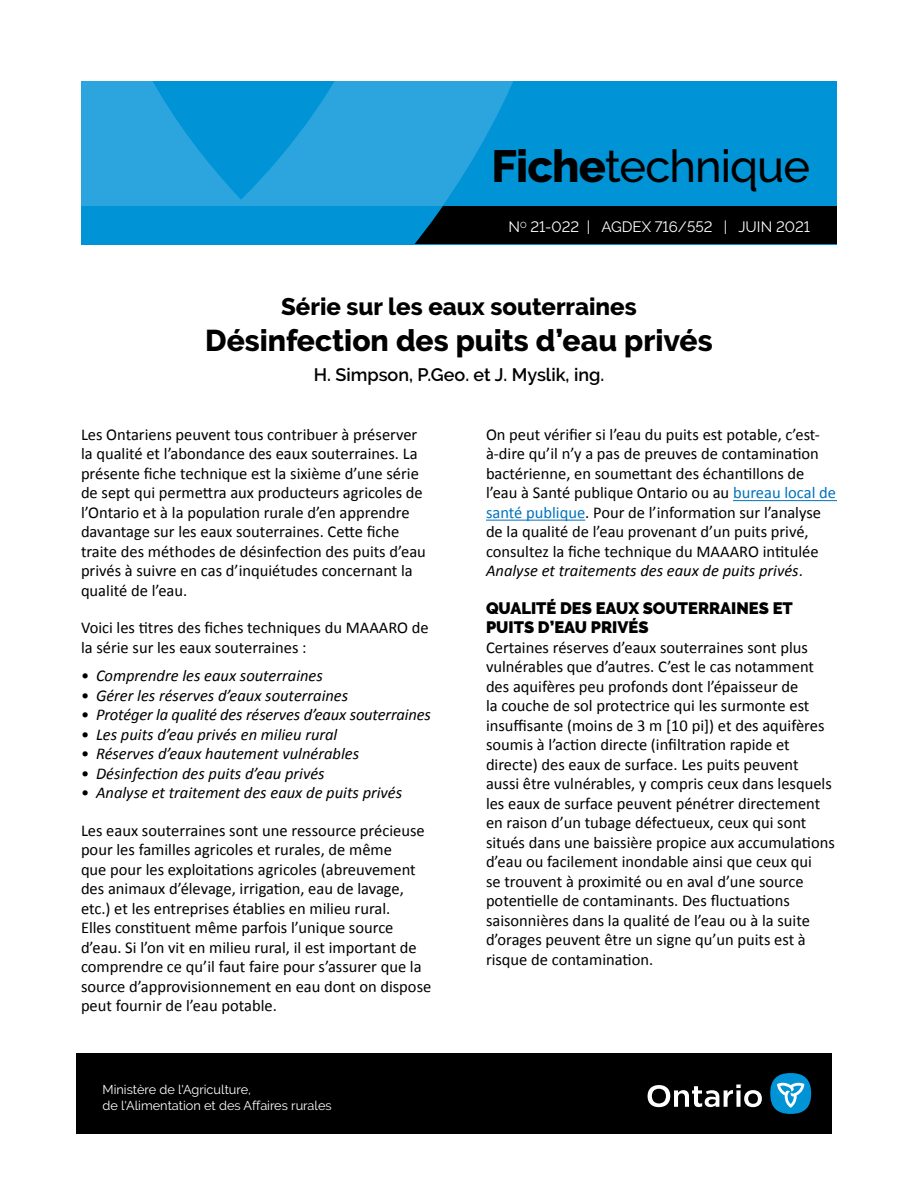
<style>
.page{position:relative;width:918px;height:1188px;background:#fff}
.page>*{position:absolute;margin:0;border:0;box-sizing:border-box;transform-origin:0 0}
.page_one_Title_-_FRE{font:500 45px "Raleway";letter-spacing:-.02em;color:#000}
.t1{font:800 30px "Raleway";color:#000}
.Title_-_series{font:800 24px "Raleway";color:#000}
.Author{font:600 18px "Raleway";color:#000}
.BT{font:16.5px/19.5px "Calibri";color:#000}
.t2{font:italic 16.5px "Calibri";color:#000}
.BT_before_list{font:16.5px/19.5px "Calibri";color:#000}
.Heading_1{font:900 16.5px/19.5px "Raleway";color:#000}
.page_one_Title_-_FRE-2{font:15px "Raleway";color:#fff}
.Title_-_ministry{font:12.75px/16.5px "Raleway";color:#fff}
.s1{font-weight:800}
.s2{font-style:normal}
.s3{color:#0072bc}
.s4{font-style:italic}
</style>
<div class="page">
<div style="left:81px;top:81px;width:756px;height:163px;background:#0093d6"></div>
<svg style="left:81px;top:81px;width:514px;height:126px;fill:#2ca5de"></svg>
<div style="left:76px;top:1053px;width:756px;height:81px;background:#000"></div>
<div style="left:770px;top:1073px;width:41px;height:41px;background:#0093d6;border-radius:50%"></div>
<svg style="left:777px;top:1082px;width:27px;height:26px"></svg>
<svg style="left:648px;top:1085px;width:114px;height:22px"></svg>
<div style="left:405px;top:207px;width:432px;height:37px;background:#000"></div>
<svg style="left:405px;top:207px;width:37px;height:37px"></svg>
<hr style="left:733px;top:500px;width:104px;height:1px;background:#0072bc">
<hr style="left:486px;top:520px;width:99px;height:1px;background:#0072bc">
<h1 class="page_one_Title_-_FRE" style="left:491px;top:140px;width:320px"><span class="s1">Fiche</span>technique</h1>
<h1 class="page_one_Title_-_FRE-2" style="left:508px;top:219px;width:303px">N<sup>O</sup> 21-022 | AGDEX 716/552 | JUIN 2021</h1>
<h1 class="Title_-_series" style="left:281px;top:293px;width:357px">Série sur les eaux souterraines</h1>
<h1 class="t1" style="left:205px;top:323px;width:509px">Désinfection des puits d’eau privés</h1>
<p class="Author" style="left:314px;top:364px;width:292px">H. Simpson, P.Geo. et J. Myslik, ing.</p>
<p class="BT" style="left:81px;top:425px;width:346px">Les Ontariens peuvent tous contribuer à préserver la qualité et l’abondance des eaux souterraines. La présente fiche technique est la sixième d’une série de sept qui permettra aux producteurs agricoles de l’Ontario et à la population rurale d’en apprendre davantage sur les eaux souterraines. Cette fiche traite des méthodes de désinfection des puits d’eau privés à suivre en cas d’inquiétudes concernant la qualité de l’eau.</p>
<p class="BT_before_list" style="left:81px;top:618px;width:349px">Voici les titres des fiches techniques du MAAARO de la série sur les eaux souterraines :</p>
<p class="t2" style="left:81px;top:665px;width:243px"><span class="s2">•</span> Comprendre les eaux souterraines</p>
<p class="t2" style="left:81px;top:684px;width:269px"><span class="s2">•</span> Gérer les réserves d’eaux souterraines</p>
<p class="t2" style="left:81px;top:704px;width:351px"><span class="s2">•</span> Protéger la qualité des réserves d’eaux souterraines</p>
<p class="t2" style="left:81px;top:723px;width:258px"><span class="s2">•</span> Les puits d’eau privés en milieu rural</p>
<p class="t2" style="left:81px;top:743px;width:280px"><span class="s2">•</span> Réserves d’eaux hautement vulnérables</p>
<p class="t2" style="left:81px;top:762px;width:245px"><span class="s2">•</span> Désinfection des puits d’eau privés</p>
<p class="t2" style="left:81px;top:782px;width:323px"><span class="s2">•</span> Analyse et traitement des eaux de puits privés</p>
<p class="BT" style="left:81px;top:821px;width:352px">Les eaux souterraines sont une ressource précieuse pour les familles agricoles et rurales, de même<br>que pour les exploitations agricoles (abreuvement des animaux d’élevage, irrigation, eau de lavage, etc.) et les entreprises établies en milieu rural.<br>Elles constituent même parfois l’unique source d’eau. Si l’on vit en milieu rural, il est important de comprendre ce qu’il faut faire pour s’assurer que la source d’approvisionnement en eau dont on dispose peut fournir de l’eau potable.</p>
<p class="Title_-_ministry" style="left:103px;top:1081px;width:231px">Ministère de l'Agriculture,<br>de l'Alimentation et des Affaires rurales</p>
<p class="BT" style="left:486px;top:425px;width:352px">On peut vérifier si l’eau du puits est potable, c’est&shy;à-dire qu’il n’y a pas de preuves de contamination bactérienne, en soumettant des échantillons de l’eau à Santé publique Ontario ou au <span class="s3">bureau local de santé publique</span>. Pour de l’information sur l’analyse de la qualité de l’eau provenant d’un puits privé, consultez la fiche technique du MAAARO intitulée <span class="s4">Analyse et traitements des eaux de puits privés</span>.</p>
<h2 class="Heading_1" style="left:486px;top:598px;width:308px">QUALITÉ DES EAUX SOUTERRAINES ET<br>PUITS D’EAU PRIVÉS</h2>
<p class="BT" style="left:486px;top:638px;width:350px">Certaines réserves d’eaux souterraines sont plus vulnérables que d’autres. C’est le cas notamment des aquifères peu profonds dont l’épaisseur de<br>la couche de sol protectrice qui les surmonte est insuffisante (moins de 3 m [10 pi]) et des aquifères soumis à l’action directe (infiltration rapide et directe) des eaux de surface. Les puits peuvent aussi être vulnérables, y compris ceux dans lesquels les eaux de surface peuvent pénétrer directement en raison d’un tubage défectueux, ceux qui sont situés dans une baissière propice aux accumulations d’eau ou facilement inondable ainsi que ceux qui<br>se trouvent à proximité ou en aval d’une source potentielle de contaminants. Des fluctuations saisonnières dans la qualité de l’eau ou à la suite d’orages peuvent être un signe qu’un puits est à risque de contamination.</p>
</div>
